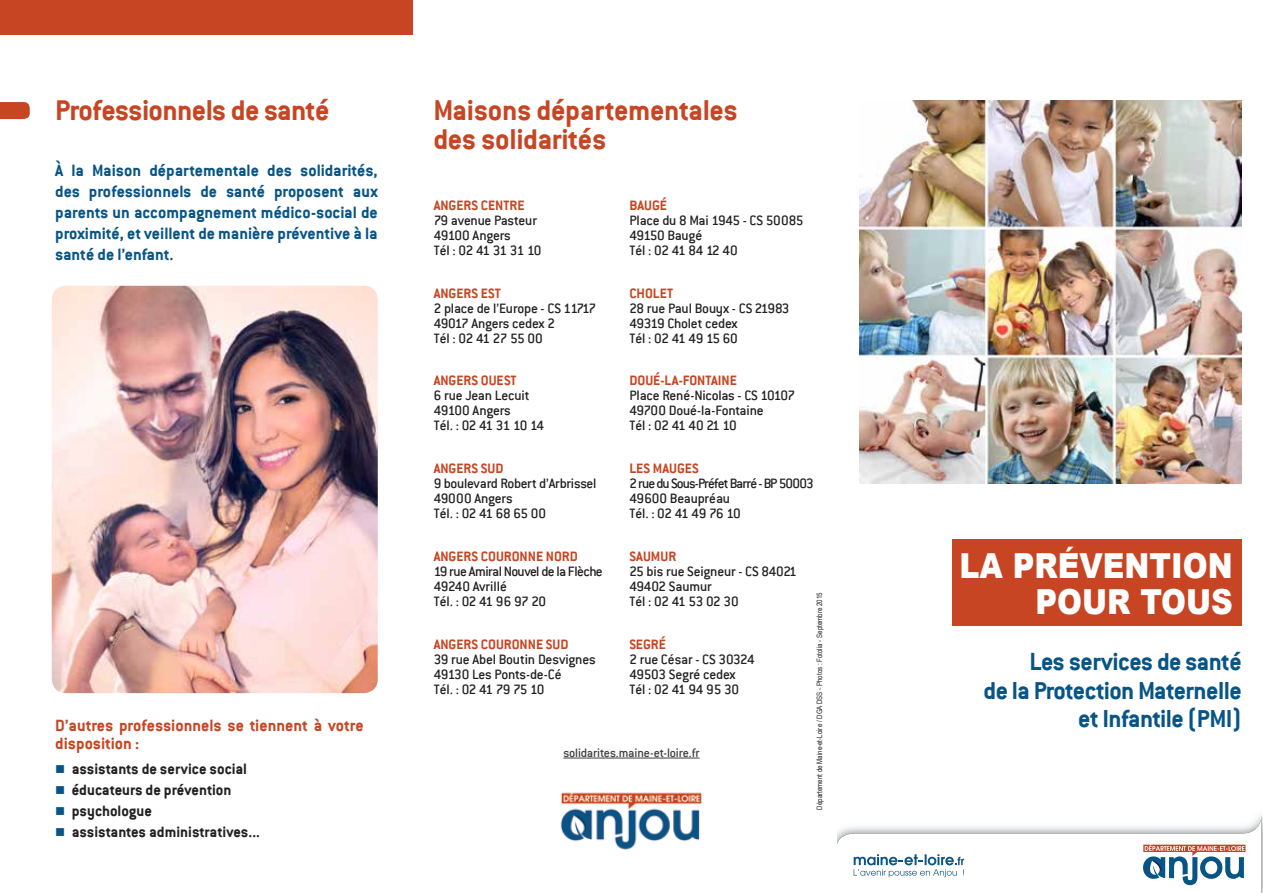
<style>
.page{position:relative;width:1263px;height:893px;background:#fff}
.page>*{position:absolute;margin:0;border:0;box-sizing:border-box;transform-origin:0 0}
.t1{font:900 34.5px/36px "Arial";color:#fff;text-align:right;scale:.87 1}
.t2{font:700 31.5px/28.5px "Conduit ITC";letter-spacing:-.01em;color:#c74522}
.t3{font:700 27px/28.5px "Conduit ITC";letter-spacing:-.02em;color:#075485;text-align:right}
.t4{font:700 18px/21px "Conduit ITC";color:#075485;text-align:justify}
.t5{font:700 18px/18px "Conduit ITC";color:#c74522}
.t6{font:700 16.5px "Conduit ITC";color:#231f20}
.t7{font:500 15px/15px "Conduit ITC";letter-spacing:-.02em;color:#231f20}
.t8{font:700 15px "Conduit ITC";color:#c74522}
.t9{font:500 15px/15px "Conduit ITC";letter-spacing:-.045em;color:#231f20}
.t10{font:500 13.5px "Conduit ITC";letter-spacing:-.01em;color:#3e3e3f}
.t11{font:7.5px "Arial Narrow";color:#231f20}
.s1{color:#075485}
</style>
<div class="page">
<div style="left:0;top:0;width:412px;height:34px;background:#c74522"></div>
<svg style="left:0;top:102px;width:30px;height:17px"></svg>
<img style="left:52px;top:286px;width:326px;height:407px">
<img style="left:859px;top:101px;width:383px;height:383px">
<img style="left:560px;top:792px;width:142px;height:58px">
<div style="left:952px;top:540px;width:289px;height:86px;background:#c74522"></div>
<svg style="left:837px;top:816px;width:425px;height:77px"></svg>
<hr style="left:563px;top:758px;width:137px;height:1px;background:#3e3e3f">
<h2 class="t2" style="left:55px;top:96px;width:276px">Professionnels de santé</h2>
<p class="t4" style="left:55px;top:159px;width:324px">À la Maison départementale des solidarités, des professionnels de santé proposent aux parents un accompagnement médico-social de proximité, et veillent de manière préventive à la santé de l’enfant.</p>
<p class="t5" style="left:55px;top:716px;width:310px">D’autres professionnels se tiennent à votre disposition :</p>
<p class="t6" style="left:55px;top:759px;width:193px"><span class="s1">■</span> assistants de service social</p>
<p class="t6" style="left:55px;top:780px;width:178px"><span class="s1">■</span> éducateurs de prévention</p>
<p class="t6" style="left:55px;top:801px;width:98px"><span class="s1">■</span> psychologue</p>
<p class="t6" style="left:55px;top:822px;width:206px"><span class="s1">■</span> assistantes administratives...</p>
<h2 class="t2" style="left:433px;top:95px;width:306px">Maisons départementales des solidarités</h2>
<p class="t8" style="left:629px;top:196px;width:39px">Baugé</p>
<p class="t7" style="left:629px;top:213px;width:175px">Place du 8 Mai 1945 - CS 50085<br>49150 Baugé<br>Tél : 02 41 84 12 40</p>
<p class="t8" style="left:629px;top:284px;width:45px">CholeT</p>
<p class="t7" style="left:629px;top:300px;width:162px">28 rue Paul Bouyx - CS 21983<br>49319 Cholet cedex<br>Tél : 02 41 49 15 60</p>
<p class="t8" style="left:629px;top:372px;width:109px">Doué-la-Fontaine</p>
<p class="t7" style="left:629px;top:388px;width:167px">Place René-Nicolas - CS 10107<br>49700 Doué-la-Fontaine<br>Tél : 02 41 40 21 10</p>
<p class="t8" style="left:629px;top:460px;width:71px">Les Mauges</p>
<p class="t9" style="left:629px;top:476px;width:186px">2 rue du Sous-Préfet Barré - BP 50003<br>49600 Beaupréau<br>Tél. : 02 41 49 76 10</p>
<p class="t8" style="left:629px;top:547px;width:48px">Saumur</p>
<p class="t7" style="left:629px;top:564px;width:169px">25 bis rue Seigneur - CS 84021<br>49402 Saumur<br>Tél : 02 41 53 02 30</p>
<p class="t8" style="left:629px;top:635px;width:38px">Segré</p>
<p class="t7" style="left:629px;top:651px;width:127px">2 rue César - CS 30324<br>49503 Segré cedex<br>Tél : 02 41 94 95 30</p>
<p class="t8" style="left:434px;top:196px;width:92px">Angers Centre</p>
<p class="t7" style="left:434px;top:213px;width:109px">79 avenue Pasteur<br>49100 Angers<br>Tél : 02 41 31 31 10</p>
<p class="t8" style="left:434px;top:284px;width:69px">Angers Est</p>
<p class="t7" style="left:434px;top:300px;width:164px">2 place de l’Europe - CS 11717<br>49017 Angers cedex 2<br>Tél : 02 41 27 55 00</p>
<p class="t8" style="left:434px;top:372px;width:84px">Angers Ouest</p>
<p class="t7" style="left:434px;top:388px;width:112px">6 rue Jean Lecuit<br>49100 Angers<br>Tél. : 02 41 31 10 14</p>
<p class="t8" style="left:434px;top:460px;width:70px">Angers Sud</p>
<p class="t7" style="left:434px;top:476px;width:164px">9 boulevard Robert d’Arbrissel<br>49000 Angers<br>Tél. : 02 41 68 65 00</p>
<p class="t8" style="left:434px;top:547px;width:144px">Angers Couronne Nord</p>
<p class="t7" style="left:434px;top:564px;width:171px">19 rue Amiral Nouvel de la Flèche<br>49240 Avrillé<br>Tél. : 02 41 96 97 20</p>
<p class="t8" style="left:434px;top:635px;width:135px">Angers Couronne Sud</p>
<p class="t7" style="left:434px;top:651px;width:163px">39 rue Abel Boutin Desvignes<br>49130 Les Ponts-de-Cé<br>Tél. : 02 41 79 75 10</p>
<p class="t11" style="left:814px;top:809px;width:219px;rotate:-90deg">Département de Maine-et-Loire / DGA DSS - Photos : Fotolia - Septembre 2015</p>
<p class="t10" style="left:563px;top:745px;width:138px">solidarites.maine-et-loire.fr</p>
<h1 class="t1" style="left:959px;top:546px;width:316px">LA PRÉVENTION<br>POUR TOUS</h1>
<h3 class="t3" style="left:983px;top:647px;width:260px">Les services de santé<br>de la Protection Maternelle et Infantile (PMI)</h3>
</div>
